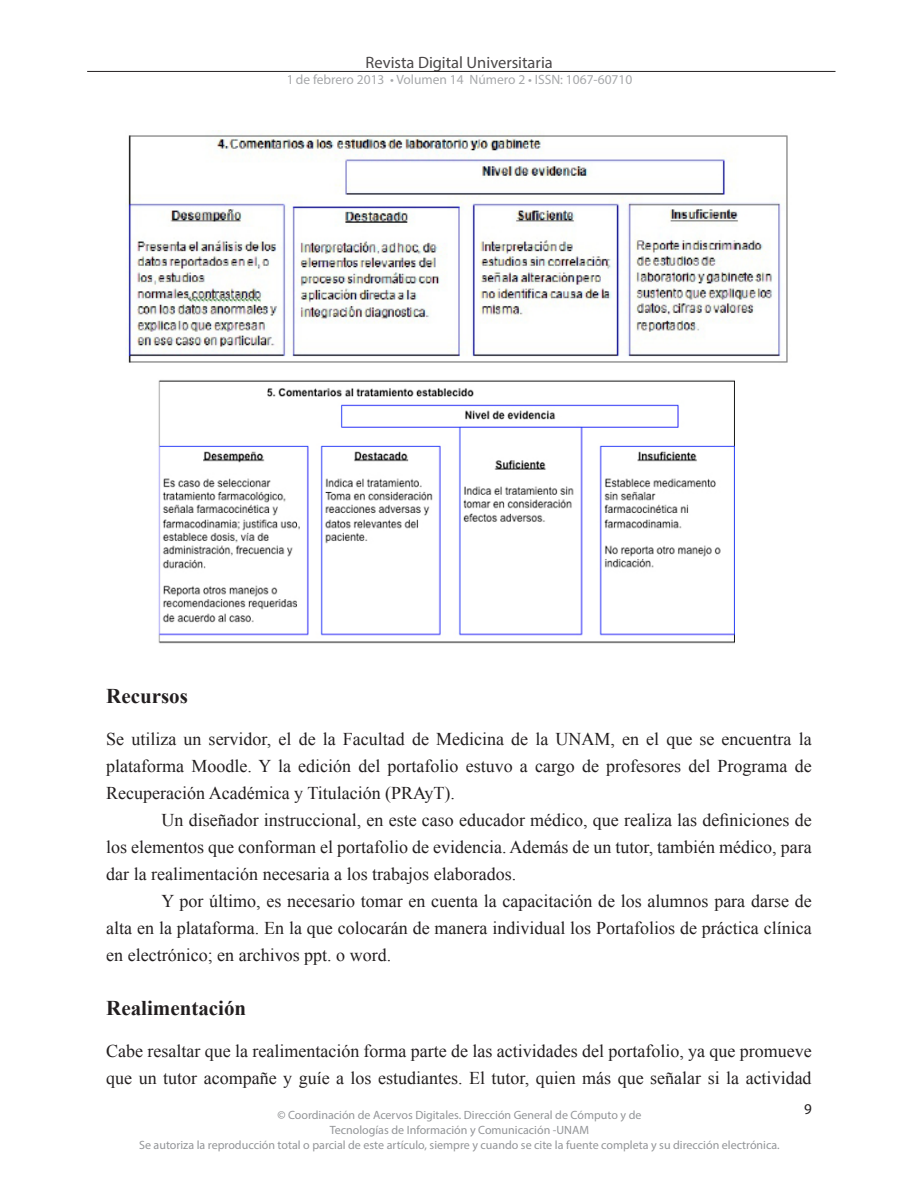
<style>
.page{position:relative;width:918px;height:1188px;background:#fff}
.page>*{position:absolute;margin:0;border:0;box-sizing:border-box;transform-origin:0 0}
.contenido{font:700 21px "Times New Roman";color:#231f20}
.contenido-2{font:18px/27px "Times New Roman";color:#231f20;text-align:justify}
.t1{font:16.5px "Myriad Pro";color:#231f20}
.t2{font:15px "Myriad Pro";color:#231f20}
.t3{font:13.5px "Myriad Pro";color:#939598}
.t4{font:12px/15px "Myriad Pro";color:#939598;text-align:center}
.s1{color:#808285}
</style>
<div class="page">
<hr style="left:87px;top:71px;width:749px;height:1px;background:#231f20">
<img style="left:127px;top:130px;width:661px;height:233px">
<img style="left:158px;top:380px;width:577px;height:264px">
<p class="t1" style="left:366px;top:52px;width:189px">Revista Digital Universitaria</p>
<p class="t3" style="left:286px;top:71px;width:348px">1 de febrero 2013 • Volumen 14 Número 2 • ISSN: 1067-60710</p>
<p class="contenido" style="left:106px;top:681px;width:83px">Recursos</p>
<p class="contenido-2" style="left:106px;top:725px;width:707px">Se utiliza un servidor, el de la Facultad de Medicina de la UNAM, en el que se encuentra la plataforma Moodle. Y la edición del portafolio estuvo a cargo de profesores del Programa de Recuperación Académica y Titulación (PRAyT).</p>
<p class="contenido-2" style="left:106px;top:806px;width:707px;text-indent:55px">Un diseñador instruccional, en este caso educador médico, que realiza las definiciones de los elementos que conforman el portafolio de evidencia. Además de un tutor, también médico, para dar la realimentación necesaria a los trabajos elaborados.</p>
<p class="contenido-2" style="left:106px;top:887px;width:707px;text-indent:55px">Y por último, es necesario tomar en cuenta la capacitación de los alumnos para darse de alta en la plataforma. En la que colocarán de manera individual los Portafolios de práctica clínica en electrónico; en archivos ppt. o word.</p>
<p class="contenido" style="left:106px;top:993px;width:141px">Realimentación</p>
<p class="contenido-2" style="left:106px;top:1037px;width:707px">Cabe resaltar que la realimentación forma parte de las actividades del portafolio, ya que promueve que un tutor acompañe y guíe a los estudiantes. El tutor, quien más que señalar si la actividad</p>
<p class="t4" style="left:139px;top:1108px;width:642px"><span class="s1">©</span> Coordinación de Acervos Digitales. Dirección General de Cómputo y de<br>Tecnologías de Información y Comunicación -UNAM<br>Se autoriza la reproducción total o parcial de este artículo, siempre y cuando se cite la fuente completa y su dirección electrónica.</p>
<p class="t2" style="left:804px;top:1100px;width:9px">9</p>
</div>
